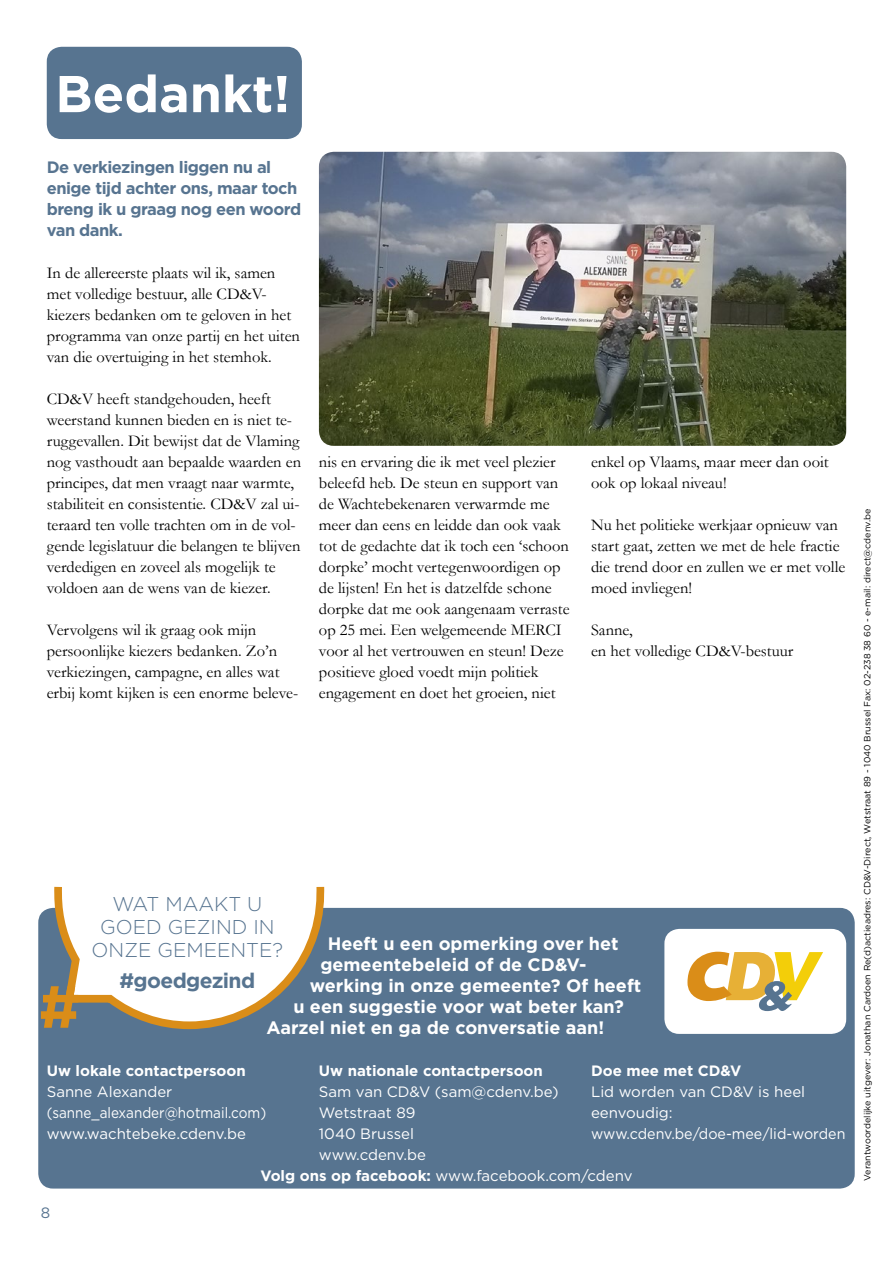
<style>
.page{position:relative;width:893px;height:1263px;background:#fff}
.page>*{position:absolute;margin:0;border:0;box-sizing:border-box;transform-origin:0 0}
.t1{font:700 51.75px "Gotham";color:#fff}
.t2{font:700 21px "Gotham";letter-spacing:-.03em;color:#577490}
.t3{font:300 19.95px/22.8px "Gotham";color:#577490;text-align:center}
.t4{font:700 18px "Gotham";color:#fff}
.t5{font:16.5px/21px "Garamond";color:#000}
.t6{font:700 16.5px/21px "Gotham";letter-spacing:-.03em;color:#577490}
.t7{font:15px/21px "Gotham";color:#fff}
.t8{font:700 15px "Gotham";color:#fff}
.t9{font:15px "Gotham";color:#577490}
.t10{font:9px "Gotham";color:#000}
.s1{font-weight:700}
</style>
<div class="page">
<div style="left:38px;top:908px;width:817px;height:280px;background:#577490;border-radius:15px"></div>
<div style="left:664px;top:929px;width:182px;height:105px;background:#fff;border-radius:15px"></div>
<svg style="left:687px;top:952px;width:136px;height:59px"></svg>
<svg style="left:41px;top:886px;width:287px;height:144px"></svg>
<div style="left:47px;top:47px;width:255px;height:92px;background:#577490;border-radius:15px"></div>
<img style="left:319px;top:152px;width:527px;height:294px">
<h1 class="t1" style="left:55px;top:60px;width:236px">Bedankt!</h1>
<p class="t6" style="left:47px;top:156px;width:256px">De verkiezingen liggen nu al enige tijd achter ons, maar toch breng ik u graag nog een woord van dank.</p>
<p class="t5" style="left:47px;top:262px;width:255px">In de allereerste plaats wil ik, samen met volledige bestuur, alle CD&amp;V&shy;kiezers bedanken om te geloven in het programma van onze partij en het uiten van die overtuiging in het stemhok.</p>
<p class="t5" style="left:47px;top:388px;width:256px">CD&amp;V heeft standgehouden, heeft weerstand kunnen bieden en is niet te&shy;ruggevallen. Dit bewijst dat de Vlaming nog vasthoudt aan bepaalde waarden en principes, dat men vraagt naar warmte, stabiliteit en consistentie. CD&amp;V zal ui&shy;teraard ten volle trachten om in de vol&shy;gende legislatuur die belangen te blijven verdedigen en zoveel als mogelijk te voldoen aan de wens van de kiezer.</p>
<p class="t5" style="left:47px;top:619px;width:253px">Vervolgens wil ik graag ook mijn persoonlijke kiezers bedanken. Zo’n verkiezingen, campagne, en alles wat erbij komt kijken is een enorme beleve-</p>
<p class="t5" style="left:319px;top:451px;width:252px">nis en ervaring die ik met veel plezier beleefd heb. De steun en support van de Wachtebekenaren verwarmde me meer dan eens en leidde dan ook vaak tot de gedachte dat ik toch een ‘schoon dorpke’ mocht vertegenwoordigen op de lijsten! En het is datzelfde schone dorpke dat me ook aangenaam verraste op 25 mei. Een welgemeende MERCI voor al het vertrouwen en steun! Deze positieve gloed voedt mijn politiek engagement en doet het groeien, niet</p>
<p class="t5" style="left:591px;top:451px;width:239px">enkel op Vlaams, maar meer dan ooit ook op lokaal niveau!</p>
<p class="t5" style="left:591px;top:514px;width:256px">Nu het politieke werkjaar opnieuw van start gaat, zetten we met de hele fractie die trend door en zullen we er met volle moed invliegen!</p>
<p class="t5" style="left:591px;top:619px;width:204px">Sanne,<br>en het volledige CD&amp;V-bestuur</p>
<p class="t3" style="left:92px;top:892px;width:193px">WAT MAAKT U<br>GOED GEZIND IN<br>ONZE GEMEENTE?</p>
<p class="t2" style="left:120px;top:967px;width:137px">#goedgezind</p>
<p class="t4" style="left:328px;top:931px;width:292px">Heeft u een opmerking over het</p>
<p class="t4" style="left:320px;top:952px;width:268px">gemeentebeleid of de CD&amp;V-</p>
<p class="t4" style="left:310px;top:973px;width:333px">werking in onze gemeente? Of heeft</p>
<p class="t4" style="left:293px;top:994px;width:332px">u een suggestie voor wat beter kan?</p>
<p class="t4" style="left:266px;top:1015px;width:339px">Aarzel niet en ga de conversatie aan!</p>
<p class="t8" style="left:47px;top:1061px;width:201px">Uw lokale contactpersoon</p>
<p class="t7" style="left:47px;top:1081px;width:221px">Sanne Alexander (sanne_alexander@hotmail.com) www.wachtebeke.cdenv.be</p>
<p class="t8" style="left:319px;top:1061px;width:225px">Uw nationale contactpersoon</p>
<p class="t7" style="left:319px;top:1081px;width:241px">Sam van CD&amp;V (sam@cdenv.be)<br>Wetstraat 89<br>1040 Brussel<br>www.cdenv.be</p>
<p class="t8" style="left:591px;top:1061px;width:152px">Doe mee met CD&amp;V</p>
<p class="t7" style="left:591px;top:1081px;width:256px">Lid worden van CD&amp;V is heel eenvoudig: www.cdenv.be/doe-mee/lid-worden</p>
<p class="t7" style="left:260px;top:1165px;width:374px"><span class="s1">Volg ons op facebook:</span> www.facebook.com/cdenv</p>
<p class="t9" style="left:41px;top:1203px;width:11px">8</p>
<p class="t10" style="left:861px;top:1181px;width:673px;rotate:-90deg">Verantwoordelijke uitgever: Jonathan Cardoen Re(d)actieadres: CD&amp;V-Direct, Wetstraat 89 - 1040 Brussel Fax: 02-238 38 60 - e-mail: direct@cdenv.be</p>
</div>
